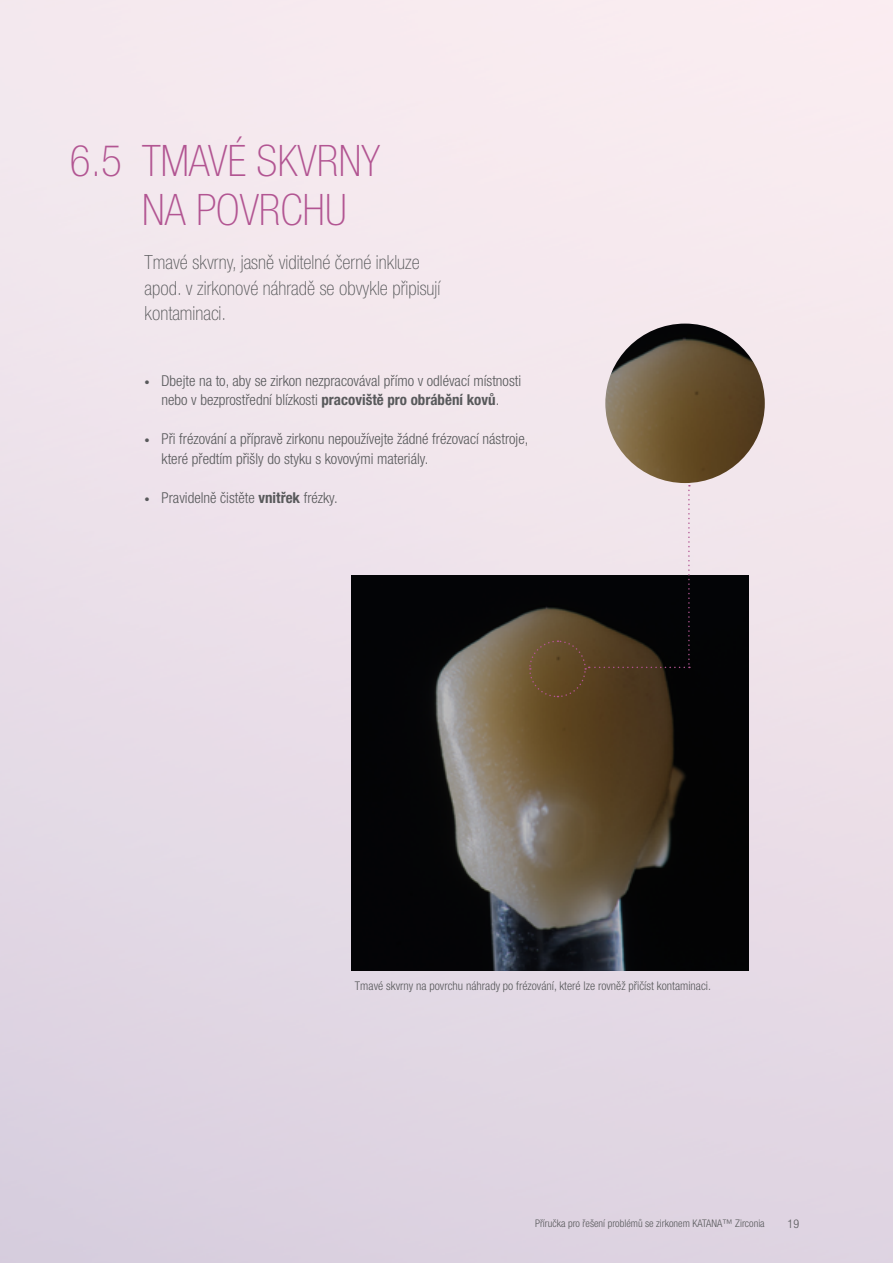
<style>
.page{position:relative;width:893px;height:1263px;background:#fff}
.page>*{position:absolute;margin:0;border:0;box-sizing:border-box;transform-origin:0 0}
.t1{font:100 condensed 43.5px/49.5px "Helvetica Neue LT Pro";color:#b25592}
.t2{font:100 condensed 19.5px/25.5px "Helvetica Neue LT Pro";color:#58595b}
.t3{font:300 condensed 15px/19.5px "Helvetica Neue LT Pro";color:#58595b;text-align:center}
.t4{font:300 condensed 12px "Helvetica Neue LT Pro";color:#58595b}
.t5{font:300 condensed 10.5px "Helvetica Neue LT Pro";color:#58595b}
.s1{font-size:10.5px}
.s2{font-weight:700}
</style>
<div class="page">
<img style="left:0;top:0;width:893px;height:1263px">
<img style="left:351px;top:575px;width:397px;height:395px">
<img style="left:605px;top:324px;width:160px;height:159px;border-radius:80px">
<svg style="left:528px;top:485px;width:162px;height:213px;background:#817670"></svg>
<h1 class="t1" style="left:142px;top:137px;width:240px;text-indent:-72px">6.5 TMAVÉ SKVRNY<br>NA POVRCHU</h1>
<h2 class="t2" style="left:145px;top:250px;width:297px">Tmavé skvrny, jasně viditelné černé inkluze apod. v zirkonové náhradě se obvykle připisují kontaminaci.</h2>
<p class="t3" style="left:145px;top:370px;width:378px"><span class="s1">•</span> Dbejte na to, aby se zirkon nezpracovával přímo v odlévací místnosti nebo v bezprostřední blízkosti <span class="s2">pracoviště pro obrábění kovů</span>.</p>
<p class="t3" style="left:162px;top:429px;width:368px;text-align:left;text-indent:-17px"><span class="s1">•</span> Při frézování a přípravě zirkonu nepoužívejte žádné frézovací nástroje, které předtím přišly do styku s kovovými materiály.</p>
<p class="t3" style="left:145px;top:487px;width:195px"><span class="s1">•</span> Pravidelně čistěte <span class="s2">vnitřek</span> frézky.</p>
<p class="t4" style="left:355px;top:979px;width:358px">Tmavé skvrny na povrchu náhrady po frézování, které lze rovněž přičíst kontaminaci.</p>
<p class="t5" style="left:535px;top:1217px;width:231px">Příručka pro řešení problémů se zirkonem KATANA™ Zirconia</p>
<p class="t4" style="left:788px;top:1217px;width:13px">19</p>
</div>
